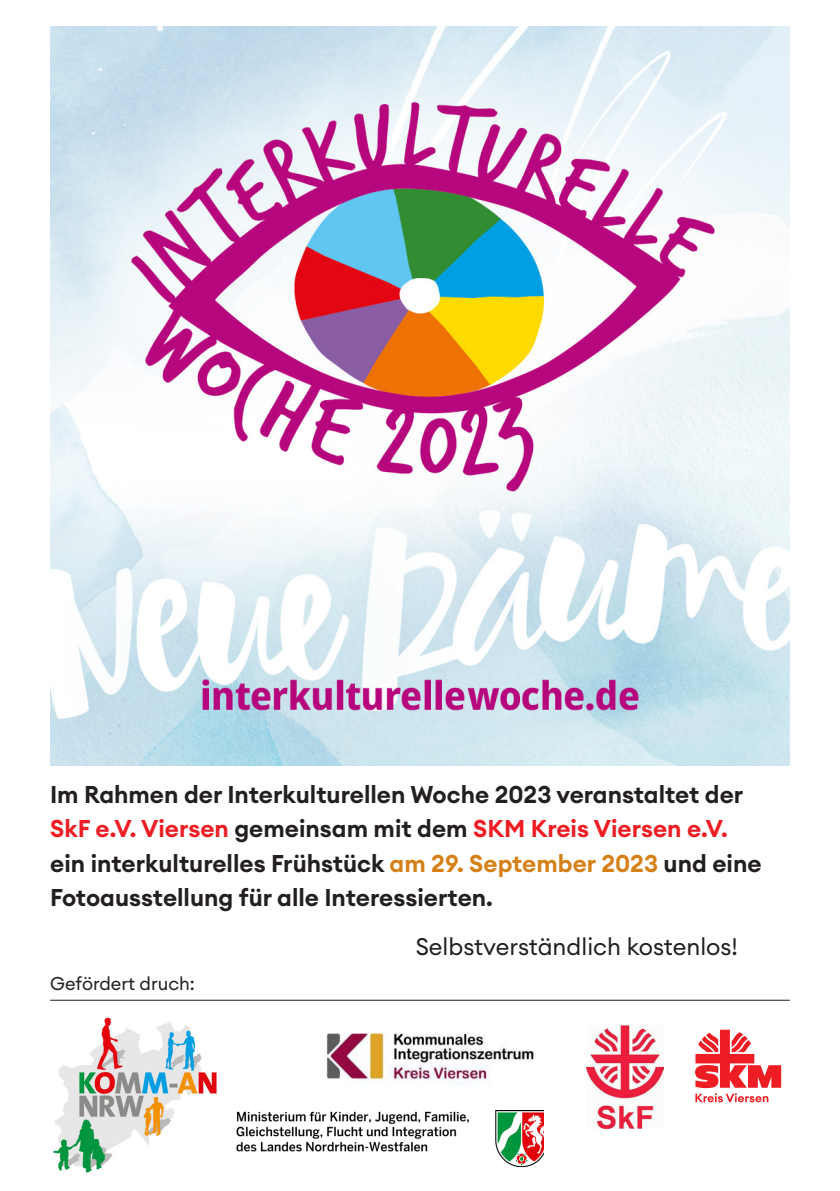
<style>
.page{position:relative;width:840px;height:1191px;background:#fff}
.page>*{position:absolute;margin:0;border:0;box-sizing:border-box;transform-origin:0 0}
.t1{font:600 24px/34.4px "Euclid Circular A";color:#231f20}
.t2{font:23.6px "Euclid Circular A";color:#231f20}
.t3{font:18.2px "Euclid Circular A";color:#231f20}
.s1{color:#ee1d23}
.s2{color:#d68018}
</style>
<div class="page">
<svg style="left:695px;top:1029px;width:85px;height:73px"></svg>
<img style="left:586px;top:1025px;width:77px;height:103px">
<img style="left:50px;top:26px;width:739px;height:739px">
<img style="left:53px;top:1017px;width:164px;height:156px">
<img style="left:236px;top:1110px;width:306px;height:56px">
<img style="left:326px;top:1033px;width:208px;height:53px">
<hr style="left:50px;top:999px;width:739px;height:1px;background:#231f20">
<p class="t1" style="left:50px;top:777px;width:712px">Im Rahmen der Interkulturellen Woche 2023 veranstaltet der <span class="s1">SkF e.V. Viersen</span> gemeinsam mit dem <span class="s1">SKM Kreis Viersen e.V. </span>ein interkulturelles Frühstück <span class="s2">am 29. September 2023</span> und eine Fotoausstellung für alle Interessierten.</p>
<p class="t2" style="left:415px;top:931px;width:323px">Selbstverständlich kostenlos!</p>
<p class="t3" style="left:50px;top:971px;width:146px">Gefördert druch:</p>
</div>
